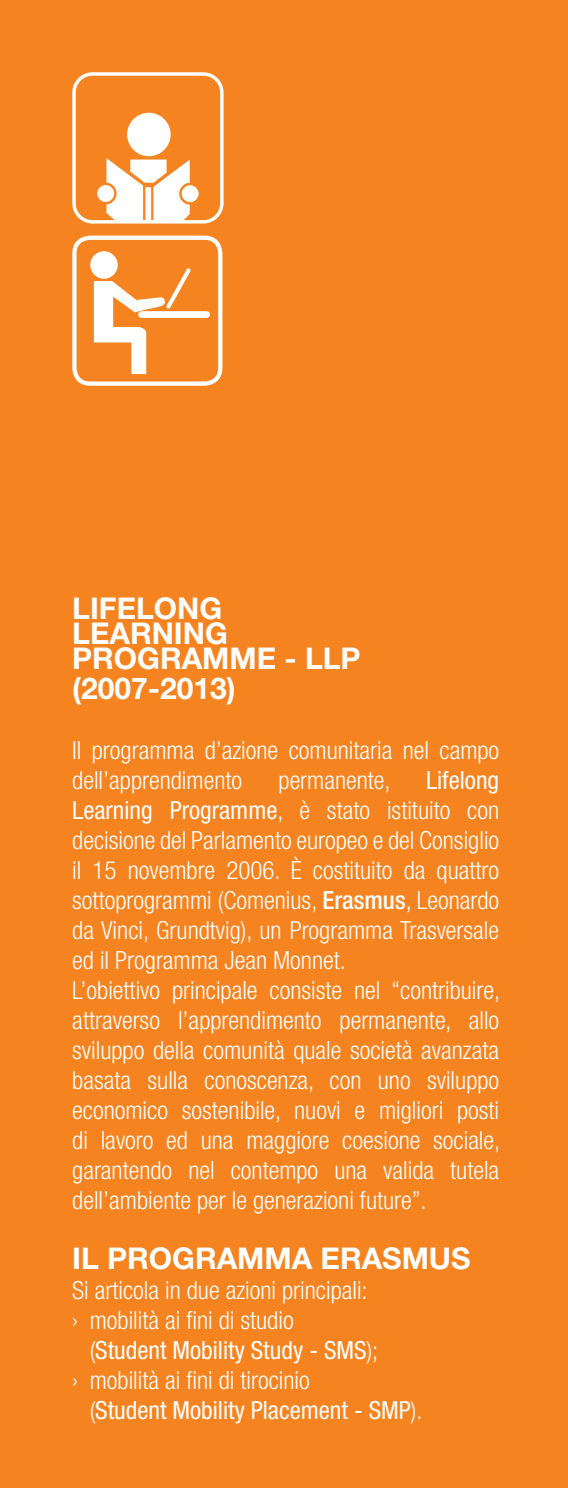
<style>
.page{position:relative;width:568px;height:1488px;background:#f58420}
.page>*{position:absolute;margin:0;border:0;box-sizing:border-box;transform-origin:0 0}
.t1{font:700 30px/25px "Helvetica Neue";color:#fff}
.t2{font:300 condensed 25px/30px "Helvetica Neue";color:#fff}
.t3{font:condensed 25px "Helvetica Neue";color:#fff}
.s1{font-weight:400}
.s2{font-weight:500}
.s3{font-weight:300}
</style>
<div class="page">
<div style="left:127px;top:113px;width:44px;height:43px;background:#fff;border-radius:50%"></div>
<svg style="left:96px;top:184px;width:19px;height:19px"></svg>
<div style="left:95px;top:183px;width:22px;height:21px;border:2px solid #f58420;border-radius:50%"></div>
<svg style="left:180px;top:184px;width:20px;height:19px"></svg>
<div style="left:179px;top:183px;width:22px;height:22px;border:2px solid #f58420;border-radius:50%"></div>
<svg style="left:106px;top:158px;width:84px;height:62px"></svg>
<hr style="left:143px;top:185px;width:2px;height:35px;background:#f58420">
<hr style="left:151px;top:185px;width:2px;height:35px;background:#f58420">
<div style="left:72px;top:72px;width:152px;height:152px;border:3px solid #fff;border-radius:19px"></div>
<div style="left:90px;top:251px;width:28px;height:28px;background:#fff;border-radius:50%"></div>
<div style="left:142px;top:311px;width:65px;height:7px;background:#fff"></div>
<svg style="left:94px;top:265px;width:100px;height:109px"></svg>
<div style="left:72px;top:236px;width:150px;height:150px;border:4px solid #fff;border-radius:16px"></div>
<p class="t1" style="left:72px;top:595px;width:152px">LIFELONG<br>LEARN</p>
<p class="t1" style="left:72px;top:620px;width:157px;text-indent:102px">ING<br>PROGRAMM</p>
<p class="t1" style="left:257px;top:645px;width:105px">E - LLP</p>
<p class="t1" style="left:72px;top:675px;width:165px">(2007-2013)</p>
<p class="t2" style="left:72px;top:735px;width:428px">Il programma d’azione comunitaria nel campo dell’apprendimento</p>
<p class="t2" style="left:72px;top:765px;width:429px;text-indent:354px"><span class="s1">Lifelong Learning Programme</span>, è stato istituito con decisione del Parlamento europeo e del Consiglio il 15 novembre 2006. È costituito da quattro sottoprogrammi (Comenius, <span class="s2">Erasmus</span>, Leonardo da Vinci, Grundtvig), un Programma Trasversale ed il Programma Jean Monnet.<br>L’obiettivo principale consiste nel “contribuire, attraverso l’apprendimento permanente, allo sviluppo della comunità quale società avanzata basata sulla conoscenza, con uno sviluppo economico sostenibile, nuovi e migliori posti di lavoro ed una maggiore coesione sociale, garantendo nel contempo una valida tutela dell’ambiente per le generazioni future”.</p>
<p class="t1" style="left:72px;top:1245px;width:147px">IL PROGRAMMA</p>
<p class="t1" style="left:321px;top:1245px;width:152px">ERASMUS</p>
<p class="t2" style="left:72px;top:1275px;width:297px">Si articola in due azioni principali: › mobilità ai fini di studio</p>
<p class="t2" style="left:72px;top:1335px;width:308px;text-indent:18px">(<span class="s1">Student Mobility Study - SMS</span>); › mobilità ai fini di tirocinio</p>
<p class="t3" style="left:90px;top:1395px;width:334px"><span class="s3">(</span>Student Mobility Placement - SMP<span class="s3">).</span></p>
<p class="t2" style="left:279px;top:765px;width:114px">permanente,</p>
</div>
